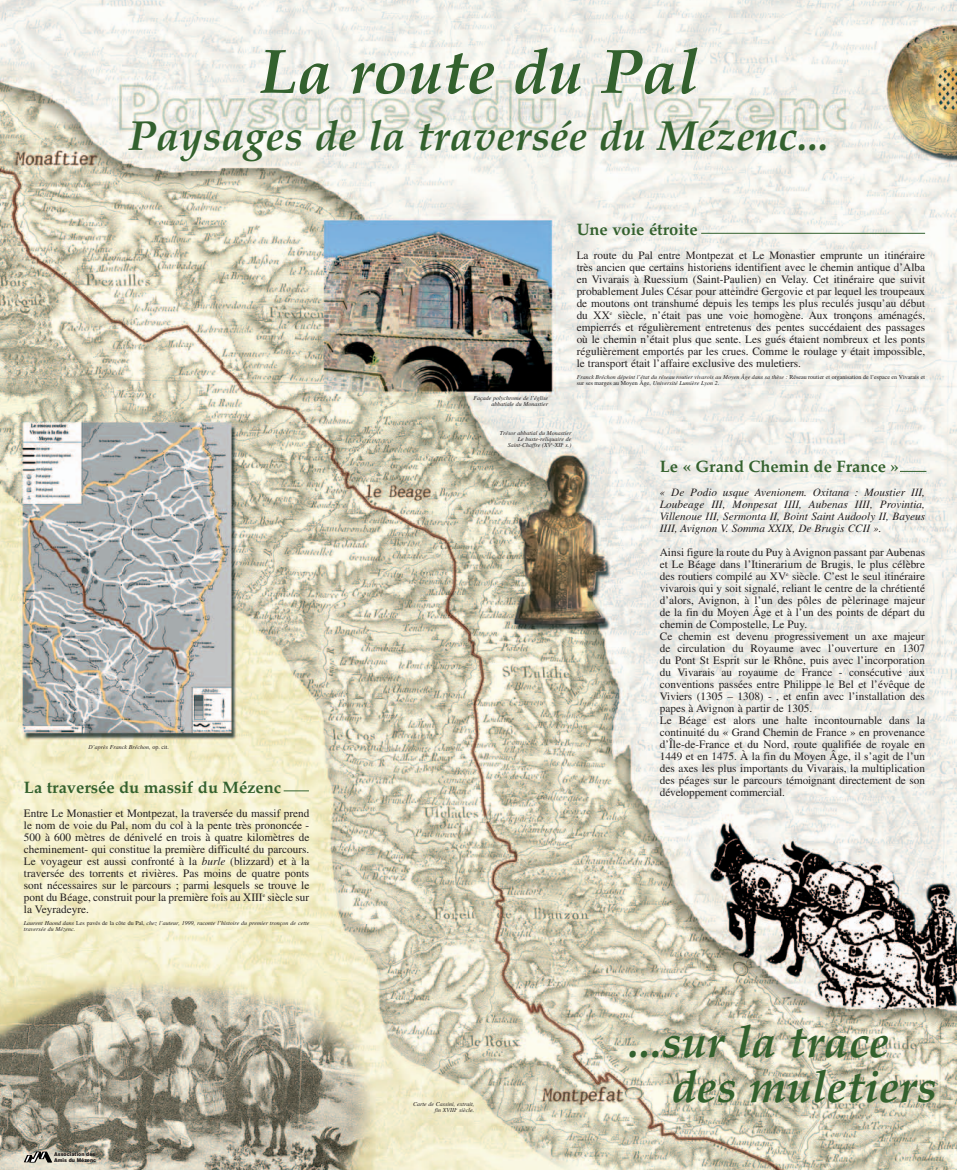
<style>
.page{position:relative;width:957px;height:1170px;background:#fff}
.page>*{position:absolute;margin:0;border:0;box-sizing:border-box;transform-origin:0 0}
.t1{font:italic 700 63px "Palatino";color:#33612e}
.t2{font:italic 700 45px/45px "Palatino";color:#33612e}
.t3{font:italic 700 42px "Palatino";color:#33612e}
.t4{font:700 16.5px "Palatino";color:#33612e}
.t5{font:11.25px/12px "Times";color:#231f20;text-align:justify}
.t6{font:italic 11.25px/12px "Times";color:#231f20;text-align:justify}
.t7{font:italic 6px/6px "Times";color:#231f20;text-align:right}
.t8{font:900 5.25px/5.2px "Helvetica";color:#231f20;scale:.9 1}
.s1{font-style:normal}
.s2{font-style:italic}
</style>
<div class="page">
<img style="left:0;top:0;width:957px;height:1169px">
<svg style="left:24px;top:1151px;width:28px;height:11px"></svg>
<hr style="left:701px;top:233px;width:224px;height:1px;background:#33612e">
<svg style="left:284px;top:790px;width:25px;height:1px"></svg>
<svg style="left:900px;top:471px;width:26px;height:1px"></svg>
<h1 class="t1" style="left:259px;top:34px;width:441px">La route du Pal</h1>
<h3 class="t3" style="left:128px;top:111px;width:702px">Paysages de la traversée du Mézenc...</h3>
<h3 class="t4" style="left:577px;top:219px;width:122px">Une voie étroite</h3>
<p class="t5" style="left:577px;top:250px;width:350px">La route du Pal entre Montpezat et Le Monastier emprunte un itinéraire très ancien que certains historiens identifient avec le chemin antique d’Alba en Vivarais à Ruessium (Saint-Paulien) en Velay. Cet itinéraire que suivit probablement Jules César pour atteindre Gergovie et par lequel les troupeaux de moutons ont transhumé depuis les temps les plus reculés jusqu’au début du XX<sup>e</sup> siècle, n’était pas une voie homogène. Aux tronçons aménagés, empierrés et régulièrement entretenus des pentes succédaient des passages où le chemin n’était plus que sente. Les gués étaient nombreux et les ponts régulièrement emportés par les crues. Comme le roulage y était impossible, le transport était l’affaire exclusive des muletiers.</p>
<p class="t7" style="left:577px;top:374px;width:350px;text-align:left">Franck Bréchon dépeint l’état du réseau routier vivarois au Moyen Âge dans sa thèse : <span class="s1">Réseau routier et organisation de l’espace en Vivarais et sur ses marges au Moyen Âge,</span> Université Lumière Lyon 2<span class="s1">.</span></p>
<p class="t7" style="left:89px;top:744px;width:82px">D’après Franck Bréchon, <span class="s1">op. cit.</span></p>
<h3 class="t4" style="left:24px;top:777px;width:259px">La traversée du massif du Mézenc</h3>
<p class="t5" style="left:24px;top:807px;width:287px">Entre Le Monastier et Montpezat, la traversée du massif prend le nom de voie du Pal, nom du col à la pente très prononcée - 500 à 600 mètres de dénivelé en trois à quatre kilomètres de cheminement- qui constitue la première difficulté du parcours.<br>Le voyageur est aussi confronté à la <span class="s2">burle</span> (blizzard) et à la traversée des torrents et rivières. Pas moins de quatre ponts sont nécessaires sur le parcours ; parmi lesquels se trouve le pont du Béage, construit pour la première fois au XIII<sup>e</sup> siècle sur la Veyradeyre.</p>
<p class="t7" style="left:24px;top:919px;width:287px;line-height:6.8px;text-align:left">Laurent Haond dans <span class="s1">Les pavés de la côte du Pal,</span> chez l’auteur, 1999, raconte l’histoire du premier tronçon de cette traversée du Mézenc.</p>
<p class="t8" style="left:54px;top:1151px;width:49px">Association des<br>Amis du Mézenc</p>
<p class="t7" style="left:474px;top:395px;width:76px">Façade polychrome de l’église abbatiale du Monastier</p>
<p class="t7" style="left:500px;top:430px;width:73px">Trésor abbatial du Monastier<br>Le buste-reliquaire de<br>Saint-Chaffre (XV<sup>e</sup>-XII<sup>e</sup> s.)</p>
<h3 class="t4" style="left:660px;top:456px;width:240px">Le « Grand Chemin de France »</h3>
<p class="t6" style="left:660px;top:487px;width:267px">« De Podio usque Avenionem. Oxitana : Moustier III, Loubeage III, Monpesat IIII, Aubenas IIII, Provintia, Villenoue III, Sermonta II, Boint Saint Audooly II, Bayeus IIII, Avignon V. Somma XXIX, De Brugis CCII ».</p>
<p class="t5" style="left:660px;top:547px;width:267px;text-align:left">Ainsi figure la route du Puy à Avignon passant par Aubenas et Le Béage dans l’Itinerarium de Brugis, le plus célèbre des routiers compilé au XV<sup>e</sup> siècle. C’est le seul itinéraire vivarois qui y soit signalé, reliant le centre de la chrétienté d’alors, Avignon, à l’un des pôles de pèlerinage majeur de la fin du Moyen Âge et à l’un des points de départ du chemin de Compostelle, Le Puy.<br>Ce chemin est devenu progressivement un axe majeur de circulation du Royaume avec l’ouverture en 1307 du Pont St Esprit sur le Rhône, puis avec l’incorporation du Vivarais au royaume de France - consécutive aux conventions passées entre Philippe le Bel et l’évêque de Viviers (1305 – 1308) - , et enfin avec l’installation des papes à Avignon à partir de 1305.<br>Le Béage est alors une halte incontournable dans la continuité du « Grand Chemin de France » en provenance d’Île-de-France et du Nord, route qualifiée de royale en 1449 et en 1475. À la fin du Moyen Âge, il s’agit de l’un des axes les plus importants du Vivarais, la multiplication des péages sur le parcours témoignant directement de son développement commercial.</p>
<p class="t7" style="left:413px;top:1101px;width:62px">Carte de Cassini, extrait, fin XVIII<sup>e</sup> siècle.</p>
<h2 class="t2" style="left:672px;top:1018px;width:266px;text-indent:-44px">...sur la trace des muletiers</h2>
</div>
